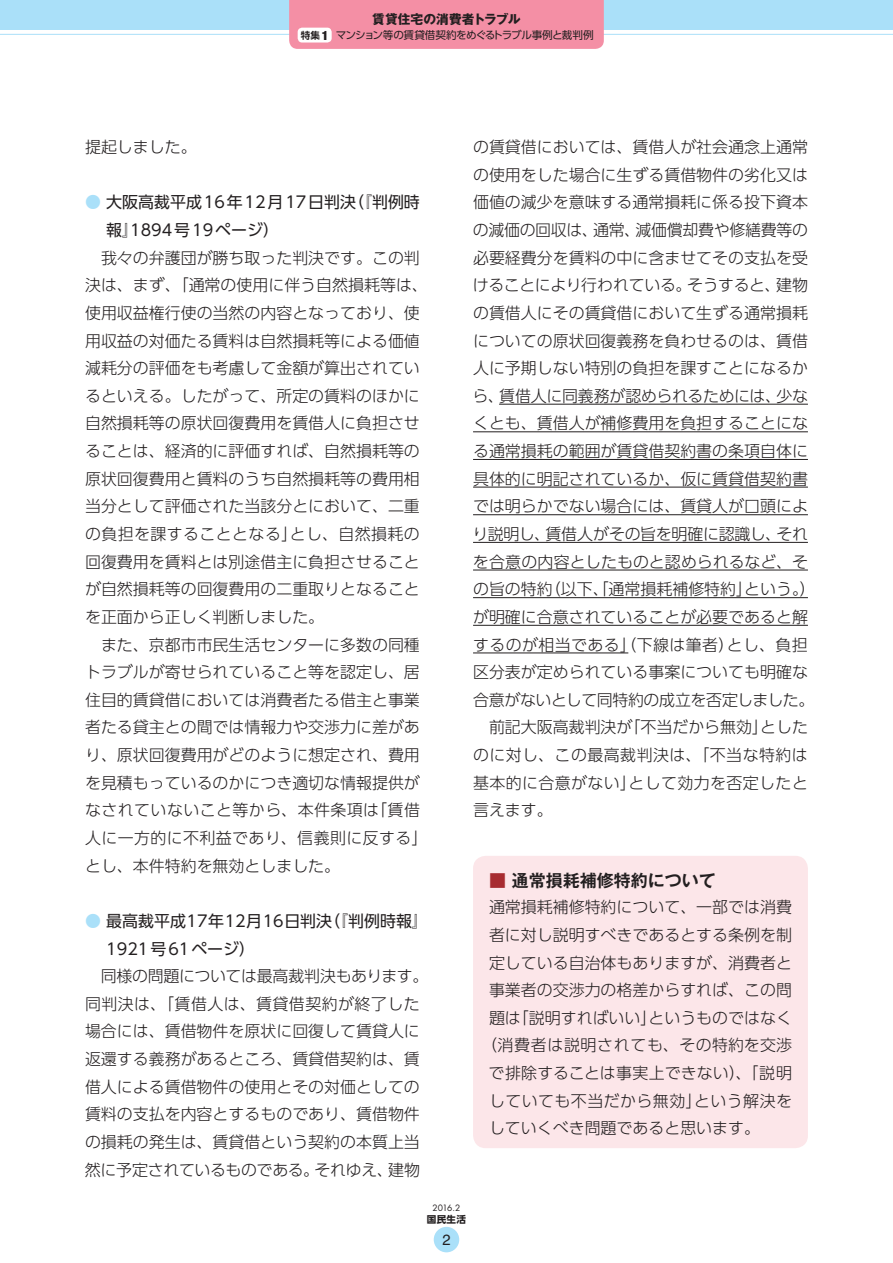
<style>
.page{position:relative;width:893px;height:1263px;background:#fff}
.page>*{position:absolute;margin:0;border:0;box-sizing:border-box;transform-origin:0 0}
.t1{font:700 16.95px "Gothic MB101 Pro De";color:#231f20}
.t2{font:300 15.9px/27.6px "UD Shin Go Pro";color:#231f20}
.t3{font:15.9px/27.6px "UD Shin Go Pro";color:#231f20}
.t4{font:300 15.9px "UD Shin Go Pro";letter-spacing:-.02em;color:#231f20}
.t5{font:300 15.9px "UD Shin Go Pro";letter-spacing:.025em;color:#231f20}
.t6{font:300 15.9px "UD Shin Go Pro";letter-spacing:.03em;color:#231f20}
.t7{font:300 15.9px "UD Shin Go Pro";letter-spacing:-.025em;color:#231f20}
.t8{font:300 15.9px "UD Shin Go Pro";letter-spacing:.04em;color:#231f20}
.t9{font:14.85px "Helvetica LT Std";color:#231f20}
.t10{font:700 12.75px "Gothic MB101 Pro";letter-spacing:-.005em;color:#231f20}
.t11{font:10.65px "UD Shin Go Pro";letter-spacing:-.055em;color:#231f20}
.t12{font:700 9.6px "UD Shin Go Pro";color:#231f20}
.t13{font:8.55px "Futura Std";color:#231f20}
.s1{font-family:"UD Shin Go Pro De";font-weight:700;font-size:9.6px}
.s2{font-family:"Helvetica Neue LT Std";font-weight:900;font-stretch:condensed;font-size:12.75px}
.s3{color:#aae0f9}
.s4{font-family:"Gothic MB101 Pro De";font-weight:700;color:#aae0f9}
.s5{color:#a72b30}
</style>
<div class="page">
<div style="left:0;top:0;width:893px;height:30px;background:#aae0f9"></div>
<hr style="left:0;top:34px;width:893px;height:1px;background:#aae0f9">
<div style="left:289px;top:0;width:315px;height:49px;background:#f48fa5"></div>
<div style="left:298px;top:28px;width:34px;height:15px;background:#fff;border-radius:4px"></div>
<div style="left:434px;top:1227px;width:25px;height:25px;background:#aae0f9;border-radius:50%"></div>
<div style="left:473px;top:856px;width:335px;height:292px;background:#fce6e9;border-radius:13px"></div>
<hr style="left:499px;top:404px;width:309px;height:1px;background:#231f20">
<hr style="left:473px;top:431px;width:335px;height:1px;background:#231f20">
<hr style="left:473px;top:459px;width:335px;height:1px;background:#231f20">
<hr style="left:473px;top:487px;width:335px;height:1px;background:#231f20">
<hr style="left:473px;top:514px;width:335px;height:1px;background:#231f20">
<hr style="left:473px;top:542px;width:335px;height:1px;background:#231f20">
<hr style="left:473px;top:570px;width:335px;height:1px;background:#231f20">
<hr style="left:473px;top:597px;width:335px;height:1px;background:#231f20">
<hr style="left:473px;top:625px;width:335px;height:1px;background:#231f20">
<hr style="left:473px;top:652px;width:155px;height:1px;background:#231f20">
<p class="t10" style="left:372px;top:9px;width:150px">賃貸住宅の消費者トラブル</p>
<p class="t11" style="left:301px;top:27px;width:294px"><span class="s1">特集</span> <span class="s2">1</span> マンション等の賃貸借契約をめぐるトラブル事例と裁判例</p>
<p class="t2" style="left:85px;top:133px;width:113px">提起しました。</p>
<p class="t3" style="left:106px;top:188px;width:315px;text-indent:-21px"><span class="s3">●</span> 大阪高裁平成16年12月17日判決（『判例時報』1894号19ページ）</p>
<p class="t2" style="left:85px;top:243px;width:344px;text-indent:16px">我々の弁護団が勝ち取った判決です。この判決は、まず、「通常の使用に伴う自然損耗等は、使用収益権行使の当然の内容となっており、使用収益の対価たる賃料は自然損耗等による価値減耗分の評価をも考慮して金額が算出されているといえる。したがって、所定の賃料のほかに自然損耗等の原状回復費用を賃借人に負担させることは、経済的に評価すれば、自然損耗等の原状回復費用と賃料のうち自然損耗等の費用相当分として評価された当該分とにおいて、二重の負担を課することとなる」とし、自然損耗の回復費用を賃料とは別途借主に負担させることが自然損耗等の回復費用の二重取りとなることを正面から正しく判断しました。</p>
<p class="t2" style="left:85px;top:630px;width:344px;text-indent:16px">また、京都市市民生活センターに多数の同種トラブルが寄せられていること等を認定し、居住目的賃貸借においては消費者たる借主と事業者たる貸主との間では情報力や交渉力に差があり、原状回復費用がどのように想定され、費用を見積もっているのかにつき適切な情報提供がなされていないこと等から、本件条項は「賃借人に一方的に不利益であり、信義則に反する」とし、本件特約を無効としました。</p>
<p class="t3" style="left:106px;top:906px;width:323px;text-indent:-21px"><span class="s4">●</span> 最高裁平成17年12月16日判決（『判例時報』<br>1921号61ページ）</p>
<p class="t2" style="left:85px;top:962px;width:345px;text-indent:16px">同様の問題については最高裁判決もあります。同判決は、「賃借人は、賃貸借契約が終了した場合には、賃借物件を原状に回復して賃貸人に返還する義務があるところ、賃貸借契約は、賃借人による賃借物件の使用とその対価としての賃料の支払を内容とするものであり、賃借物件の損耗の発生は、賃貸借という契約の本質上当然に予定されているものである。それゆえ、建物</p>
<p class="t2" style="left:473px;top:133px;width:336px">の賃貸借においては、賃借人が社会通念上通常</p>
<p class="t2" style="left:473px;top:160px;width:336px">の使用をした場合に生ずる賃借物件の劣化又は</p>
<p class="t2" style="left:473px;top:188px;width:336px">価値の減少を意味する通常損耗に係る投下資本</p>
<p class="t4" style="left:473px;top:217px;width:337px">の減価の回収は、通常、減価償却費や修繕費等の</p>
<p class="t2" style="left:473px;top:243px;width:336px">必要経費分を賃料の中に含ませてその支払を受</p>
<p class="t4" style="left:473px;top:272px;width:337px">けることにより行われている。そうすると、建物</p>
<p class="t2" style="left:473px;top:298px;width:336px">の賃借人にその賃貸借において生ずる通常損耗</p>
<p class="t2" style="left:473px;top:326px;width:336px">についての原状回復義務を負わせるのは、賃借</p>
<p class="t2" style="left:473px;top:354px;width:336px">人に予期しない特別の負担を課すことになるか</p>
<p class="t4" style="left:472px;top:383px;width:337px">ら、賃借人に同義務が認められるためには、少な</p>
<p class="t2" style="left:473px;top:409px;width:336px">くとも、賃借人が補修費用を負担することにな</p>
<p class="t2" style="left:473px;top:437px;width:336px">る通常損耗の範囲が賃貸借契約書の条項自体に</p>
<p class="t2" style="left:473px;top:464px;width:336px">具体的に明記されているか、仮に賃貸借契約書</p>
<p class="t2" style="left:473px;top:492px;width:336px">では明らかでない場合には、賃貸人が口頭によ</p>
<p class="t2" style="left:472px;top:520px;width:337px">り説明し、賃借人がその旨を明確に認識し、それ</p>
<p class="t2" style="left:473px;top:547px;width:337px">を合意の内容としたものと認められるなど、そ</p>
<p class="t2" style="left:473px;top:575px;width:344px">の旨の特約（以下、「通常損耗補修特約」という。）</p>
<p class="t2" style="left:473px;top:602px;width:336px">が明確に合意されていることが必要であると解</p>
<p class="t5" style="left:473px;top:632px;width:336px">するのが相当である」（下線は筆者）とし、負担</p>
<p class="t2" style="left:473px;top:658px;width:336px">区分表が定められている事案についても明確な</p>
<p class="t7" style="left:473px;top:687px;width:343px">合意がないとして同特約の成立を否定しました。</p>
<p class="t2" style="left:489px;top:713px;width:320px">前記大阪高裁判決が「不当だから無効」とした</p>
<p class="t6" style="left:473px;top:742px;width:336px">のに対し、この最高裁判決は、「不当な特約は</p>
<p class="t5" style="left:473px;top:770px;width:336px">基本的に合意がない」として効力を否定したと</p>
<p class="t2" style="left:473px;top:796px;width:81px">言えます。</p>
<p class="t1" style="left:489px;top:866px;width:228px"><span class="s5">■</span> 通常損耗補修特約について</p>
<p class="t2" style="left:489px;top:893px;width:304px">通常損耗補修特約について、一部では消費</p>
<p class="t2" style="left:489px;top:920px;width:304px">者に対し説明すべきであるとする条例を制</p>
<p class="t2" style="left:489px;top:948px;width:304px">定している自治体もありますが、消費者と</p>
<p class="t2" style="left:489px;top:976px;width:304px">事業者の交渉力の格差からすれば、この問</p>
<p class="t2" style="left:489px;top:1003px;width:304px">題は「説明すればいい」というものではなく</p>
<p class="t8" style="left:481px;top:1032px;width:313px">（消費者は説明されても、その特約を交渉</p>
<p class="t2" style="left:489px;top:1058px;width:305px">で排除することは事実上できない）、「説明</p>
<p class="t6" style="left:489px;top:1088px;width:305px">していても不当だから無効」という解決を</p>
<p class="t2" style="left:489px;top:1114px;width:273px">していくべき問題であると思います。</p>
<p class="t13" style="left:433px;top:1202px;width:29px">2016.2</p>
<p class="t12" style="left:427px;top:1211px;width:41px">国民生活</p>
<p class="t9" style="left:442px;top:1231px;width:10px">2</p>
</div>
